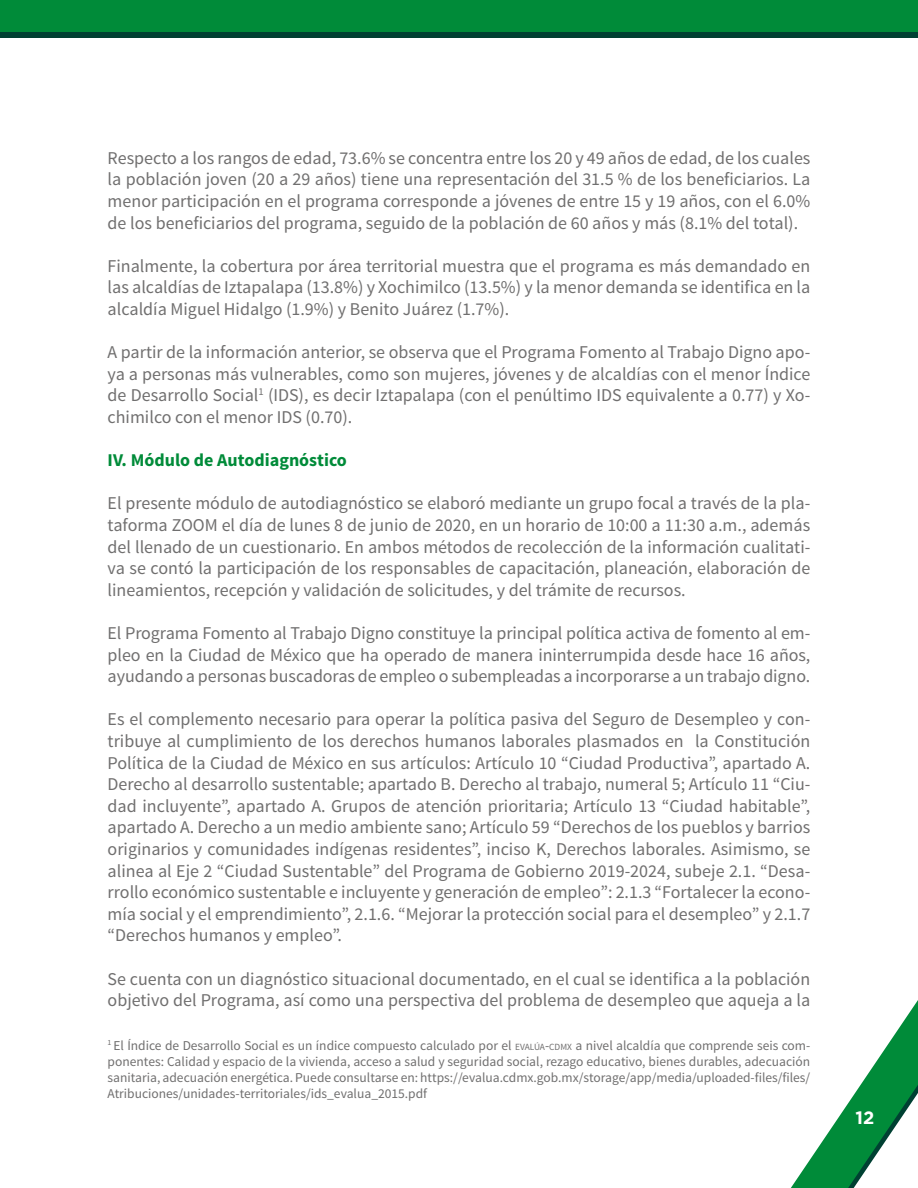
<style>
.page{position:relative;width:918px;height:1188px;background:#fff}
.page>*{position:absolute;margin:0;border:0;box-sizing:border-box;transform-origin:0 0}
.t1{font:18px/21.6px "Source Sans Pro";color:#706f6f;text-align:justify}
.t2{font:700 18px "Source Sans Pro";color:#008b39}
.t3{font:700 18px "Gotham";color:#fff}
.t4{font:13.5px/16.2px "Source Sans Pro";color:#706f6f;text-align:justify}
.s1{font-size:9.45px}
.s2{font-style:inherit}
</style>
<div class="page">
<svg style="left:791px;top:1000px;width:127px;height:188px"></svg>
<div style="left:0;top:0;width:918px;height:35px;background:#008b39"></div>
<div style="left:0;top:32px;width:918px;height:5px;background:#004032"></div>
<p class="t1" style="left:108px;top:147px;width:704px">Respecto a los rangos de edad, 73.6% se concentra entre los 20 y 49 años de edad, de los cuales la población joven (20 a 29 años) tiene una representación del 31.5 % de los beneficiarios. La menor participación en el programa corresponde a jóvenes de entre 15 y 19 años, con el 6.0% de los beneficiarios del programa, seguido de la población de 60 años y más (8.1% del total).</p>
<p class="t1" style="left:108px;top:255px;width:704px">Finalmente, la cobertura por área territorial muestra que el programa es más demandado en las alcaldías de Iztapalapa (13.8%) y Xochimilco (13.5%) y la menor demanda se identifica en la alcaldía Miguel Hidalgo (1.9%) y Benito Juárez (1.7%).</p>
<p class="t1" style="left:108px;top:342px;width:704px">A partir de la información anterior, se observa que el Programa Fomento al Trabajo Digno apo&shy;ya a personas más vulnerables, como son mujeres, jóvenes y de alcaldías con el menor Índice de Desarrollo Social<sup>1</sup> (IDS), es decir Iztapalapa (con el penúltimo IDS equivalente a 0.77) y Xo&shy;chimilco con el menor IDS (0.70).</p>
<p class="t2" style="left:108px;top:449px;width:241px">IV. Módulo de Autodiagnóstico</p>
<p class="t1" style="left:108px;top:493px;width:704px">El presente módulo de autodiagnóstico se elaboró mediante un grupo focal a través de la pla&shy;taforma ZOOM el día de lunes 8 de junio de 2020, en un horario de 10:00 a 11:30 a.m., además del llenado de un cuestionario. En ambos métodos de recolección de la información cualitati&shy;va se contó la participación de los responsables de capacitación, planeación, elaboración de lineamientos, recepción y validación de solicitudes, y del trámite de recursos.</p>
<p class="t1" style="left:108px;top:623px;width:704px">El Programa Fomento al Trabajo Digno constituye la principal política activa de fomento al em&shy;pleo en la Ciudad de México que ha operado de manera ininterrumpida desde hace 16 años, ayudando a personas buscadoras de empleo o subempleadas a incorporarse a un trabajo digno.</p>
<p class="t1" style="left:108px;top:709px;width:704px">Es el complemento necesario para operar la política pasiva del Seguro de Desempleo y con&shy;tribuye al cumplimiento de los derechos humanos laborales plasmados en la Constitución Política de la Ciudad de México en sus artículos: Artículo 10 “Ciudad Productiva”, apartado A.<br>Derecho al desarrollo sustentable; apartado B. Derecho al trabajo, numeral 5; Artículo 11 “Ciu&shy;dad incluyente”, apartado A. Grupos de atención prioritaria; Artículo 13 “Ciudad habitable”, apartado A. Derecho a un medio ambiente sano; Artículo 59 “Derechos de los pueblos y barrios originarios y comunidades indígenas residentes”, inciso K, Derechos laborales. Asimismo, se alinea al Eje 2 “Ciudad Sustentable” del Programa de Gobierno 2019-2024, subeje 2.1. “Desa&shy;rrollo económico sustentable e incluyente y generación de empleo”: 2.1.3 “Fortalecer la econo&shy;mía social y el emprendimiento”, 2.1.6. “Mejorar la protección social para el desempleo” y 2.1.7 “Derechos humanos y empleo”.</p>
<p class="t1" style="left:108px;top:968px;width:704px">Se cuenta con un diagnóstico situacional documentado, en el cual se identifica a la población objetivo del Programa, así como una perspectiva del problema de desempleo que aqueja a la</p>
<p class="t4" style="left:108px;top:1038px;width:704px"><sup>1</sup> El Índice de Desarrollo Social es un índice compuesto calculado por el <span class="s1">EVALÚA</span><span class="s2">-</span><span class="s1">CDMX</span> a nivel alcaldía que comprende seis com&shy;ponentes: Calidad y espacio de la vivienda, acceso a salud y seguridad social, rezago educativo, bienes durables, adecuación sanitaria, adecuación energética. Puede consultarse en: https://evalua.cdmx.gob.mx/storage/app/media/uploaded-files/files/ Atribuciones/unidades-territoriales/ids_evalua_2015.pdf</p>
<p class="t3" style="left:856px;top:1107px;width:20px">12</p>
</div>
